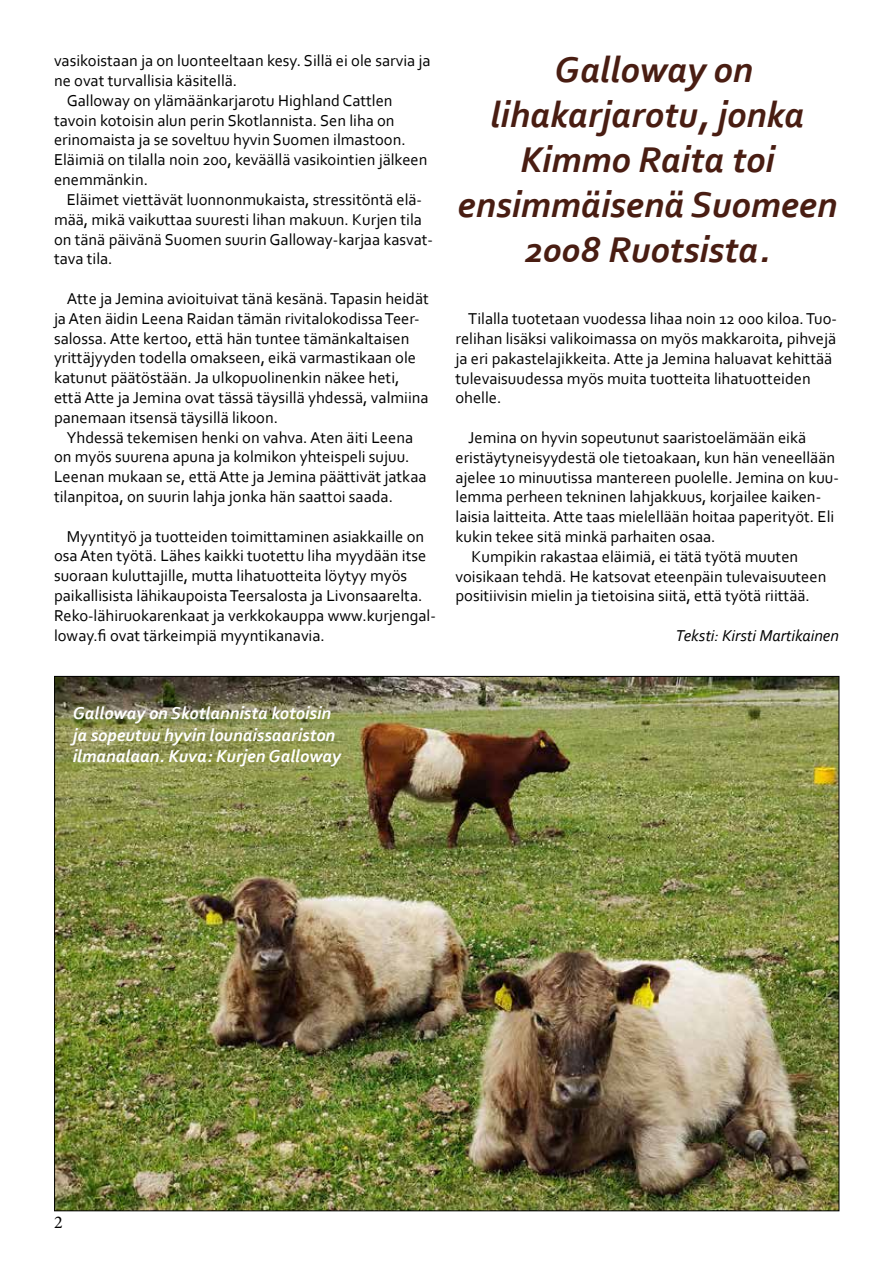
<style>
.page{position:relative;width:893px;height:1263px;background:#fff}
.page>*{position:absolute;margin:0;border:0;box-sizing:border-box;transform-origin:0 0}
.t1{font:italic 700 37.5px/45px "Corbel";color:#491d12;text-align:center}
.t2{font:italic 700 18px/21.6px "Corbel";color:#fff}
.t3{font:18px "Minion Pro";color:#000}
.t4{font:16.5px/19.8px "Corbel";color:#000}
.t5{font:italic 16.5px "Corbel";color:#000}
</style>
<div class="page">
<img style="left:56px;top:678px;width:781px;height:531px">
<p class="t4" style="left:54px;top:50px;width:378px">vasikoistaan ja on luonteeltaan kesy. Sillä ei ole sarvia ja</p>
<p class="t4" style="left:54px;top:70px;width:185px">ne ovat turvallisia käsitellä.</p>
<p class="t4" style="left:67px;top:90px;width:327px">Galloway on ylämäänkarjarotu Highland Cattlen</p>
<p class="t4" style="left:54px;top:110px;width:342px">tavoin kotoisin alun perin Skotlannista. Sen liha on</p>
<p class="t4" style="left:54px;top:130px;width:353px">erinomaista ja se soveltuu hyvin Suomen ilmastoon.</p>
<p class="t4" style="left:54px;top:149px;width:375px">Eläimiä on tilalla noin 200, keväällä vasikointien jälkeen</p>
<p class="t4" style="left:54px;top:169px;width:96px">enemmänkin.</p>
<p class="t4" style="left:67px;top:189px;width:357px">Eläimet viettävät luonnonmukaista, stressitöntä elä-</p>
<p class="t4" style="left:54px;top:209px;width:369px">mää, mikä vaikuttaa suuresti lihan makuun. Kurjen tila</p>
<p class="t4" style="left:54px;top:229px;width:380px">on tänä päivänä Suomen suurin Galloway-karjaa kasvat-</p>
<p class="t4" style="left:54px;top:248px;width:60px">tava tila.</p>
<p class="t4" style="left:54px;top:288px;width:376px;text-indent:13px">Atte ja Jemina avioituivat tänä kesänä. Tapasin heidät ja Aten äidin Leena Raidan tämän rivitalokodissa Teer&shy;salossa. Atte kertoo, että hän tuntee tämänkaltaisen yrittäjyyden todella omakseen, eikä varmastikaan ole katunut päätöstään. Ja ulkopuolinenkin näkee heti, että Atte ja Jemina ovat tässä täysillä yhdessä, valmiina panemaan itsensä täysillä likoon.</p>
<p class="t4" style="left:54px;top:427px;width:374px;text-indent:13px">Yhdessä tekemisen henki on vahva. Aten äiti Leena on myös suurena apuna ja kolmikon yhteispeli sujuu.<br>Leenan mukaan se, että Atte ja Jemina päättivät jatkaa tilanpitoa, on suurin lahja jonka hän saattoi saada.</p>
<p class="t4" style="left:54px;top:526px;width:383px;text-indent:13px">Myyntityö ja tuotteiden toimittaminen asiakkaille on osa Aten työtä. Lähes kaikki tuotettu liha myydään itse suoraan kuluttajille, mutta lihatuotteita löytyy myös paikallisista lähikaupoista Teersalosta ja Livonsaarelta.<br>Reko-lähiruokarenkaat ja verkkokauppa www.kurjengal&shy;loway.fi ovat tärkeimpiä myyntikanavia.</p>
<h1 class="t1" style="left:458px;top:46px;width:381px">Galloway on lihakarjarotu, jonka<br>Kimmo Raita toi ensimmäisenä Suomeen<br>2008 Ruotsista.</h1>
<p class="t4" style="left:455px;top:308px;width:383px;text-indent:13px">Tilalla tuotetaan vuodessa lihaa noin 12 000 kiloa. Tuo&shy;relihan lisäksi valikoimassa on myös makkaroita, pihvejä ja eri pakastelajikkeita. Atte ja Jemina haluavat kehittää tulevaisuudessa myös muita tuotteita lihatuotteiden ohelle.</p>
<p class="t4" style="left:468px;top:427px;width:339px">Jemina on hyvin sopeutunut saaristoelämään eikä</p>
<p class="t4" style="left:455px;top:447px;width:381px">eristäytyneisyydestä ole tietoakaan, kun hän veneellään</p>
<p class="t4" style="left:455px;top:467px;width:385px">ajelee 10 minuutissa mantereen puolelle. Jemina on kuu-</p>
<p class="t4" style="left:455px;top:487px;width:367px">lemma perheen tekninen lahjakkuus, korjailee kaiken-</p>
<p class="t4" style="left:455px;top:506px;width:380px">laisia laitteita. Atte taas mielellään hoitaa paperityöt. Eli</p>
<p class="t4" style="left:455px;top:526px;width:262px">kukin tekee sitä minkä parhaiten osaa.</p>
<p class="t4" style="left:472px;top:546px;width:328px">Kumpikin rakastaa eläimiä, ei tätä työtä muuten</p>
<p class="t4" style="left:455px;top:566px;width:372px">voisikaan tehdä. He katsovat eteenpäin tulevaisuuteen</p>
<p class="t4" style="left:455px;top:586px;width:356px">positiivisin mielin ja tietoisina siitä, että työtä riittää.</p>
<p class="t5" style="left:676px;top:625px;width:165px">Teksti: Kirsti Martikainen</p>
<p class="t2" style="left:73px;top:702px;width:270px">Galloway on Skotlannista kotoisin ja sopeutuu hyvin lounaissaariston ilmanalaan. Kuva: Kurjen Galloway</p>
<p class="t3" style="left:54px;top:1210px;width:10px">2</p>
</div>
